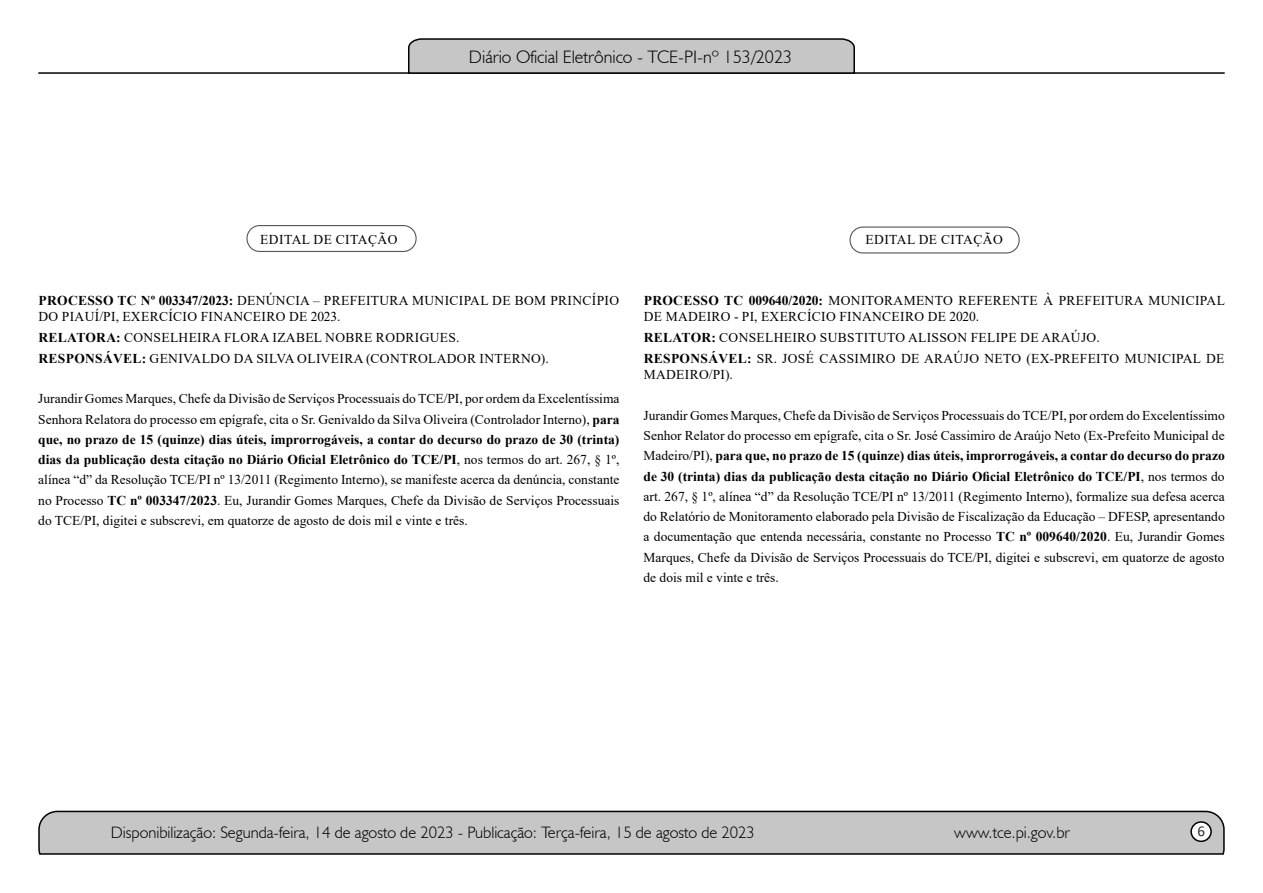
<style>
.page{position:relative;width:1263px;height:893px;background:#fff}
.page>*{position:absolute;margin:0;border:0;box-sizing:border-box;transform-origin:0 0}
.t1{font:300 18px "Humanist 521 BT";color:#000}
.t2{font:300 16.5px "Humanist 521 BT";color:#000}
.t3{font:15px "Calibri";color:#212d4c}
.t4{font:13.5px/20.2px "Times New Roman";letter-spacing:.025em;color:#000}
.s1{font-weight:700}
</style>
<div class="page">
<svg style="left:38px;top:810px;width:1187px;height:45px;background:#b9b9b9"></svg>
<div style="left:1191px;top:822px;width:20px;height:19px;background:#fff;border-radius:50%"></div>
<div style="left:1190px;top:821px;width:22px;height:21px;border:2px solid #000;border-radius:50%"></div>
<hr style="left:38px;top:72px;width:1187px;height:2px;background:#000">
<svg style="left:407px;top:38px;width:449px;height:36px;background:#b4b4b4"></svg>
<div style="left:246px;top:225px;width:171px;height:27px;border:1px solid #575756;border-radius:13px"></div>
<div style="left:849px;top:227px;width:171px;height:27px;border:1px solid #575756;border-radius:13px"></div>
<p class="t4" style="left:260px;top:228px;width:139px">EDITAL DE CITAÇÃO</p>
<h1 class="t1" style="left:469px;top:46px;width:325px">Diário Oficial Eletrônico - TCE-PI-nº 153/2023</h1>
<p class="t4" style="left:865px;top:228px;width:139px">EDITAL DE CITAÇÃO</p>
<p class="t4" style="left:39px;top:292px;width:582px;line-height:16.5px"><span class="s1">PROCESSO TC Nº 003347/2023:</span> DENÚNCIA – PREFEITURA MUNICIPAL DE BOM PRINCÍPIO<br>DO PIAUÍ/PI, EXERCÍCIO FINANCEIRO DE 2023.</p>
<p class="t4" style="left:39px;top:327px;width:512px;line-height:20.7px"><span class="s1">RELATORA:</span> CONSELHEIRA FLORA IZABEL NOBRE RODRIGUES.<br><span class="s1">RESPONSÁVEL:</span> GENIVALDO DA SILVA OLIVEIRA (CONTROLADOR INTERNO).</p>
<p class="t4" style="left:38px;top:388px;width:583px;text-align:justify">Jurandir Gomes Marques, Chefe da Divisão de Serviços Processuais do TCE/PI, por ordem da Excelentíssima Senhora Relatora do processo em epígrafe, cita o Sr. Genivaldo da Silva Oliveira (Controlador Interno), <span class="s1">para que, no prazo de 15 (quinze) dias úteis, improrrogáveis, a contar do decurso do prazo de 30 (trinta) dias da publicação desta citação no Diário Oficial Eletrônico do TCE/PI</span>, nos termos do art. 267, § 1º, alínea “d” da Resolução TCE/PI nº 13/2011 (Regimento Interno), se manifeste acerca da denúncia, constante no Processo <span class="s1">TC nº 003347/2023</span>. Eu, Jurandir Gomes Marques, Chefe da Divisão de Serviços Processuais do TCE/PI, digitei e subscrevi, em quatorze de agosto de dois mil e vinte e três.</p>
<p class="t4" style="left:644px;top:292px;width:583px;line-height:16.5px"><span class="s1">PROCESSO TC 009640/2020:</span> MONITORAMENTO REFERENTE À PREFEITURA MUNICIPAL<br>DE MADEIRO - PI, EXERCÍCIO FINANCEIRO DE 2020.</p>
<p class="t4" style="left:644px;top:327px;width:582px;line-height:20.7px"><span class="s1">RELATOR:</span> CONSELHEIRO SUBSTITUTO ALISSON FELIPE DE ARAÚJO.<br><span class="s1">RESPONSÁVEL:</span> SR. JOSÉ CASSIMIRO DE ARAÚJO NETO (EX-PREFEITO MUNICIPAL DE</p>
<p class="t4" style="left:644px;top:364px;width:91px">MADEIRO/PI).</p>
<p class="t4" style="left:643px;top:405px;width:583px;text-align:justify">Jurandir Gomes Marques, Chefe da Divisão de Serviços Processuais do TCE/PI, por ordem do Excelentíssimo Senhor Relator do processo em epígrafe, cita o Sr. José Cassimiro de Araújo Neto (Ex-Prefeito Municipal de Madeiro/PI), <span class="s1">para que, no prazo de 15 (quinze) dias úteis, improrrogáveis, a contar do decurso do prazo de 30 (trinta) dias da publicação desta citação no Diário Oficial Eletrônico do TCE/PI</span>, nos termos do art. 267, § 1º, alínea “d” da Resolução TCE/PI nº 13/2011 (Regimento Interno), formalize sua defesa acerca do Relatório de Monitoramento elaborado pela Divisão de Fiscalização da Educação – DFESP, apresentando a documentação que entenda necessária, constante no Processo <span class="s1">TC nº 009640/2020</span>. Eu, Jurandir Gomes Marques, Chefe da Divisão de Serviços Processuais do TCE/PI, digitei e subscrevi, em quatorze de agosto de dois mil e vinte e três.</p>
<p class="t2" style="left:111px;top:822px;width:645px">Disponibilização: Segunda-feira, 14 de agosto de 2023 - Publicação: Terça-feira, 15 de agosto de 2023</p>
<p class="t2" style="left:954px;top:822px;width:117px">www.tce.pi.gov.br</p>
<p class="t3" style="left:1197px;top:821px;width:9px">6</p>
</div>
